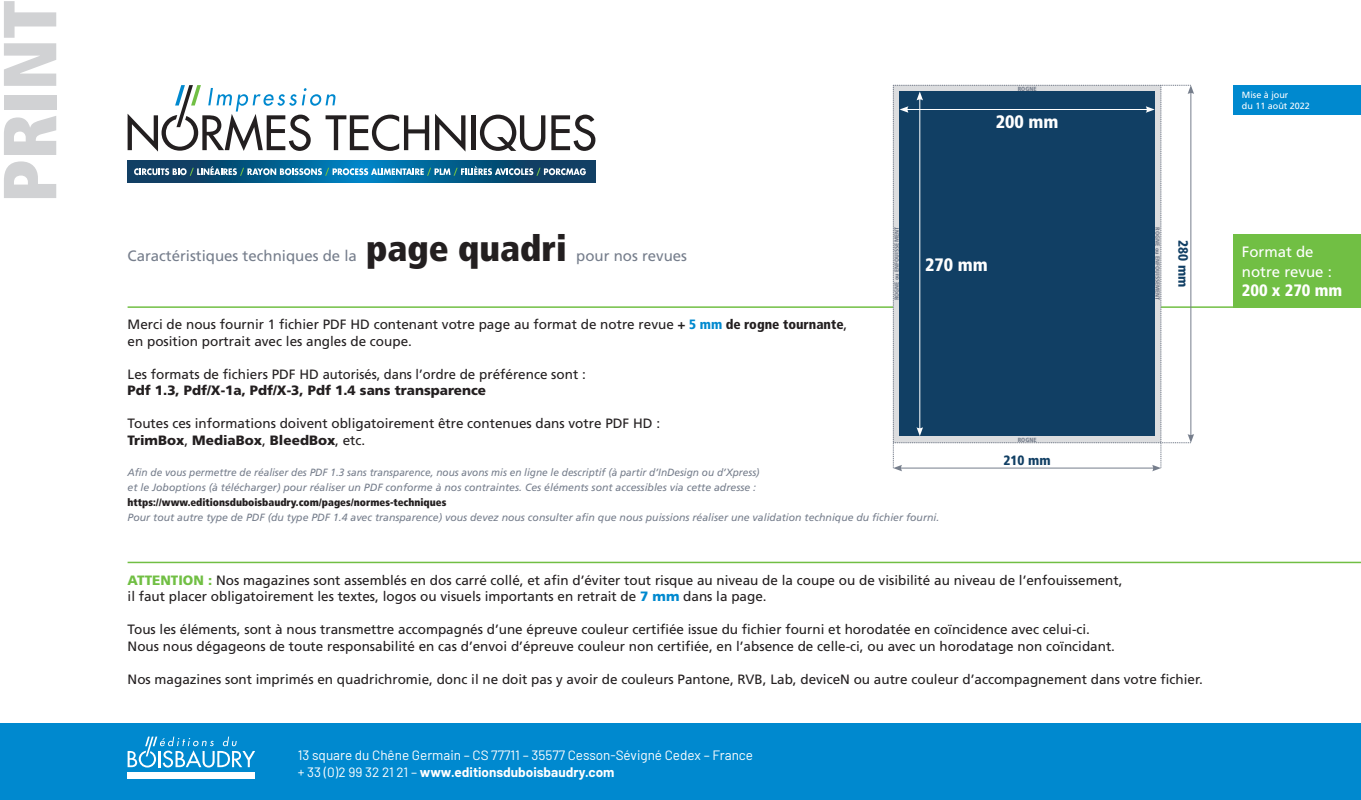
<style>
.page{position:relative;width:1361px;height:800px;background:#fff}
.page>*{position:absolute;margin:0;border:0;box-sizing:border-box;transform-origin:0 0}
.t1{font:900 condensed 75px "Frutiger LT Std";color:#d1d2d4}
.t2{font:900 condensed 36px "Frutiger LT Std";color:#231f20}
.t3{font:900 condensed 18px "Frutiger LT Std";color:#fff}
.t4{font:900 condensed 16.5px "Frutiger LT Std";color:#fff}
.t5{font:15px "Frutiger LT Std";color:#767e8c}
.t6{font:15px/19.5px "Frutiger LT Std";color:#fff}
.t7{font:13.5px/16.5px "Frutiger LT Std";color:#231f20}
.t8{font:13.5px/16.5px "Barlow";color:#fff}
.t9{font:900 13.5px "Frutiger LT Std";color:#231f20}
.t10{font:900 condensed 13.5px "Frutiger LT Std";color:#113f64}
.t11{font:italic 10.5px/15px "Frutiger LT Std";color:#767e8c;scale:.96 1}
.t12{font:italic 10.5px "Frutiger LT Std";color:#767e8c}
.t13{font:900 condensed 10.5px "Frutiger LT Std";color:#231f20}
.t14{font:9px/10.5px "Frutiger LT Std";color:#fff}
.t15{font:900 condensed 6px "Frutiger LT Std";color:#767e8c}
.s1{font-weight:900;font-stretch:condensed}
.s2{font-weight:900;font-stretch:condensed;color:#0089cf}
.s3{font-weight:900}
.s4{font-weight:900;color:#71bf44}
.s5{font-weight:900;color:#0089cf}
.s6{font-weight:700}
</style>
<div class="page">
<svg style="left:435px;top:114px;width:30px;height:37px"></svg>
<div style="left:471px;top:115px;width:5px;height:35px;background:#231f20"></div>
<svg style="left:480px;top:115px;width:65px;height:36px"></svg>
<svg style="left:551px;top:115px;width:44px;height:36px"></svg>
<svg style="left:128px;top:160px;width:467px;height:23px;background:#065784"></svg>
<svg style="left:128px;top:85px;width:301px;height:66px"></svg>
<svg style="left:134px;top:166px;width:452px;height:10px"></svg>
<div style="left:1233px;top:85px;width:128px;height:30px;background:#0089cf"></div>
<div style="left:0;top:723px;width:1361px;height:76px;background:#0089cf"></div>
<div style="left:128px;top:771px;width:127px;height:7px;background:#fff"></div>
<svg style="left:128px;top:736px;width:127px;height:31px"></svg>
<hr style="left:128px;top:561px;width:1233px;height:2px;background:#71bf44">
<hr style="left:128px;top:306px;width:1233px;height:2px;background:#71bf44">
<svg style="left:893px;top:85px;width:301px;height:386px"></svg>
<div style="left:1233px;top:234px;width:128px;height:74px;background:#71bf44"></div>
<h1 class="t1" style="left:-16px;top:203px;width:204px;rotate:-90deg">PRINT</h1>
<p class="t15" style="left:1017px;top:85px;width:20px">ROGNE</p>
<h3 class="t3" style="left:995px;top:111px;width:64px">200 mm</h3>
<p class="t5" style="left:128px;top:247px;width:231px">Caractéristiques techniques de la</p>
<h2 class="t2" style="left:366px;top:226px;width:202px">page quadri</h2>
<p class="t5" style="left:576px;top:247px;width:112px">pour nos revues</p>
<p class="t15" style="left:893px;top:300px;width:75px;rotate:-90deg">ROGNE ou ENFOUISSEMENT</p>
<h3 class="t3" style="left:925px;top:253px;width:64px">270 mm</h3>
<p class="t7" style="left:128px;top:316px;width:721px">Merci de nous fournir 1 fichier PDF HD contenant votre page au format de notre revue <span class="s1">+</span> <span class="s2">5 mm</span> <span class="s1">de rogne tournante</span>, en position portrait avec les angles de coupe.</p>
<p class="t7" style="left:128px;top:366px;width:460px">Les formats de fichiers PDF HD autorisés, dans l’ordre de préférence sont :</p>
<p class="t9" style="left:128px;top:382px;width:360px">Pdf 1.3, Pdf/X-1a, Pdf/X-3, Pdf 1.4 sans transparence</p>
<p class="t7" style="left:128px;top:415px;width:534px">Toutes ces informations doivent obligatoirement être contenues dans votre PDF HD :<br><span class="s3">TrimBox</span>, <span class="s3">MediaBox</span>, <span class="s3">BleedBox</span>, etc.</p>
<p class="t11" style="left:128px;top:465px;width:660px">Afin de vous permettre de réaliser des PDF 1.3 sans transparence, nous avons mis en ligne le descriptif (à partir d’InDesign ou d’Xpress) et le Joboptions (à télécharger) pour réaliser un PDF conforme à nos contraintes. Ces éléments sont accessibles via cette adresse :</p>
<p class="t13" style="left:128px;top:496px;width:320px">https://www.editionsduboisbaudry.com/pages/normes-techniques</p>
<p class="t12" style="left:128px;top:511px;width:813px">Pour tout autre type de PDF (du type PDF 1.4 avec transparence) vous devez nous consulter afin que nous puissions réaliser une validation technique du fichier fourni.</p>
<p class="t15" style="left:1017px;top:436px;width:20px">ROGNE</p>
<p class="t10" style="left:1003px;top:452px;width:49px">210 mm</p>
<p class="t15" style="left:1161px;top:227px;width:75px;rotate:90deg">ROGNE ou ENFOUISSEMENT</p>
<p class="t10" style="left:1191px;top:240px;width:49px;rotate:90deg">280 mm</p>
<p class="t7" style="left:128px;top:571px;width:996px"><span class="s4">ATTENTION :</span> Nos magazines sont assemblés en dos carré collé, et afin d’éviter tout risque au niveau de la coupe ou de visibilité au niveau de l’enfouissement, il faut placer obligatoirement les textes, logos ou visuels importants en retrait de <span class="s5">7 mm</span> dans la page.</p>
<p class="t7" style="left:128px;top:621px;width:989px">Tous les éléments, sont à nous transmettre accompagnés d’une épreuve couleur certifiée issue du fichier fourni et horodatée en coïncidence avec celui-ci.<br>Nous nous dégageons de toute responsabilité en cas d’envoi d’épreuve couleur non certifiée, en l’absence de celle-ci, ou avec un horodatage non coïncidant.</p>
<p class="t7" style="left:128px;top:670px;width:1076px">Nos magazines sont imprimés en quadrichromie, donc il ne doit pas y avoir de couleurs Pantone, RVB, Lab, deviceN ou autre couleur d’accompagnement dans votre fichier.</p>
<p class="t8" style="left:298px;top:746px;width:457px">13 square du Chêne Germain – CS 77711 – 35577 Cesson-Sévigné Cedex – France + 33 (0)2 99 32 21 21 – <span class="s6">www.editionsduboisbaudry.com</span></p>
<p class="t14" style="left:1242px;top:90px;width:70px">Mise à jour<br>du 11 août 2022</p>
<p class="t6" style="left:1242px;top:242px;width:92px">Format de notre revue :</p>
<p class="t4" style="left:1242px;top:280px;width:102px">200 x 270 mm</p>
</div>
